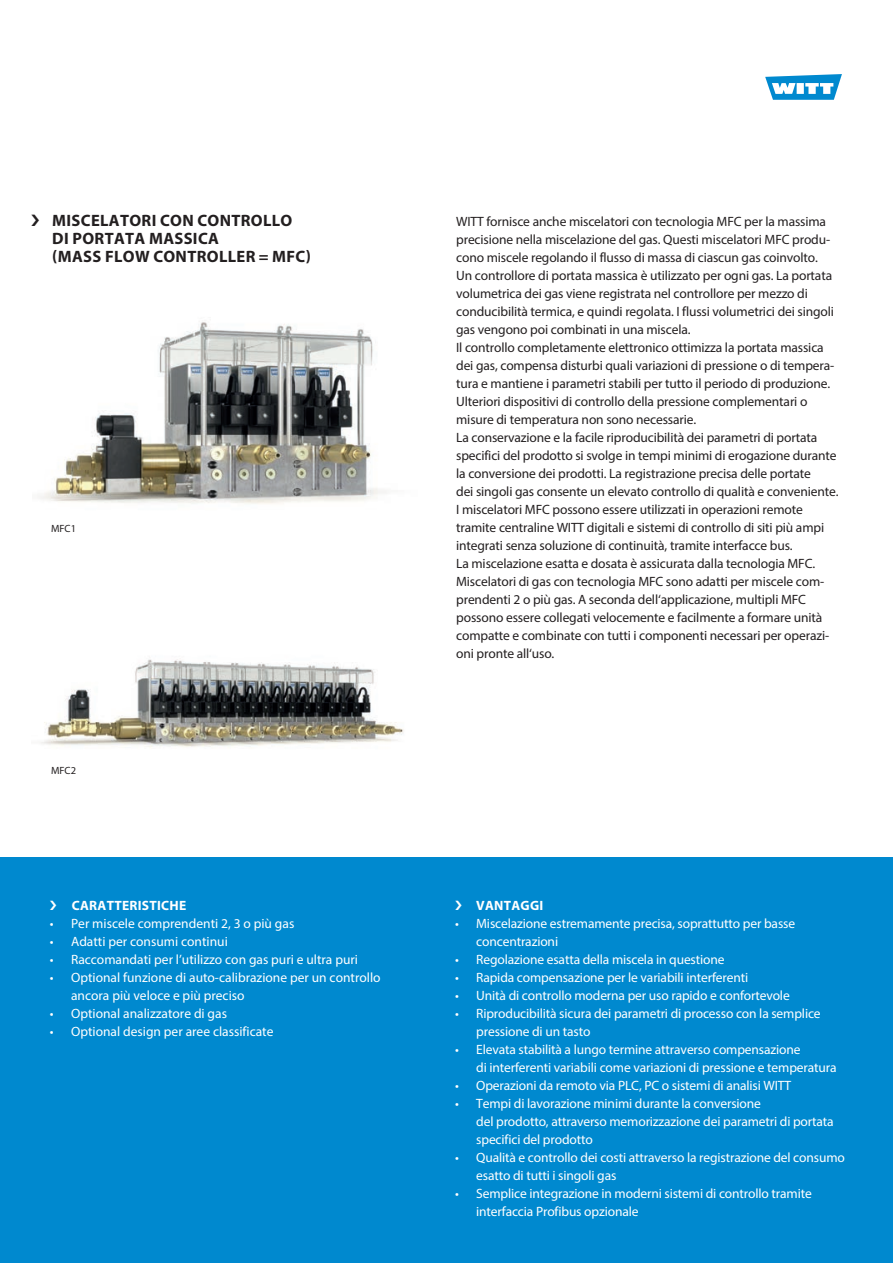
<style>
.page{position:relative;width:893px;height:1263px;background:#fff}
.page>*{position:absolute;margin:0;border:0;box-sizing:border-box;transform-origin:0 0}
.t1{font:700 16.5px/18px "Myriad Pro";letter-spacing:.02em;color:#231f20}
.t2{font:13.5px/18px "Myriad Pro";letter-spacing:-.01em;color:#231f20}
.t3{font:13.5px/18px "Myriad Pro";letter-spacing:-.01em;color:#fff}
.t4{font:700 13.5px "Myriad Pro";letter-spacing:.02em;color:#fff}
.t5{font:10.5px "Myriad Pro";color:#231f20}
</style>
<div class="page">
<img style="left:38px;top:322px;width:349px;height:182px">
<img style="left:40px;top:659px;width:364px;height:89px">
<div style="left:0;top:858px;width:893px;height:405px;background:#0089cf"></div>
<svg style="left:765px;top:74px;width:77px;height:26px"></svg>
<p class="t1" style="left:52px;top:211px;width:260px">MISCELATORI CON CONTROLLO<br>DI PORTATA MASSICA<br>(MASS FLOW CONTROLLER = MFC)</p>
<p class="t5" style="left:51px;top:522px;width:27px">MFC1</p>
<p class="t5" style="left:51px;top:764px;width:27px">MFC2</p>
<p class="t4" style="left:72px;top:896px;width:116px">CARATTERISTICHE</p>
<p class="t3" style="left:50px;top:914px;width:246px">• Per miscele comprendenti 2, 3 o più gas</p>
<p class="t3" style="left:50px;top:932px;width:180px">• Adatti per consumi continui</p>
<p class="t3" style="left:50px;top:950px;width:310px">• Raccomandati per l’utilizzo con gas puri e ultra puri</p>
<p class="t3" style="left:71px;top:968px;width:311px;text-indent:-21px">• Optional funzione di auto-calibrazione per un controllo ancora più veloce e più preciso</p>
<p class="t3" style="left:50px;top:1004px;width:179px">• Optional analizzatore di gas</p>
<p class="t3" style="left:50px;top:1022px;width:225px">• Optional design per aree classificate</p>
<p class="t2" style="left:456px;top:212px;width:384px">WITT fornisce anche miscelatori con tecnologia MFC per la massima precisione nella miscelazione del gas. Questi miscelatori MFC produ&shy;cono miscele regolando il flusso di massa di ciascun gas coinvolto.<br>Un controllore di portata massica è utilizzato per ogni gas. La portata volumetrica dei gas viene registrata nel controllore per mezzo di conducibilità termica, e quindi regolata. I flussi volumetrici dei singoli gas vengono poi combinati in una miscela.<br>Il controllo completamente elettronico ottimizza la portata massica dei gas, compensa disturbi quali variazioni di pressione o di tempera&shy;tura e mantiene i parametri stabili per tutto il periodo di produzione.<br>Ulteriori dispositivi di controllo della pressione complementari o misure di temperatura non sono necessarie.<br>La conservazione e la facile riproducibilità dei parametri di portata specifici del prodotto si svolge in tempi minimi di erogazione durante la conversione dei prodotti. La registrazione precisa delle portate<br>dei singoli gas consente un elevato controllo di qualità e conveniente.<br>I miscelatori MFC possono essere utilizzati in operazioni remote tramite centraline WITT digitali e sistemi di controllo di siti più ampi integrati senza soluzione di continuità, tramite interfacce bus.<br>La miscelazione esatta e dosata è assicurata dalla tecnologia MFC.<br>Miscelatori di gas con tecnologia MFC sono adatti per miscele com&shy;prendenti 2 o più gas. A seconda dell‘applicazione, multipli MFC possono essere collegati velocemente e facilmente a formare unità compatte e combinate con tutti i componenti necessari per operazi&shy;oni pronte all‘uso.</p>
<p class="t4" style="left:476px;top:896px;width:69px">VANTAGGI</p>
<p class="t3" style="left:476px;top:914px;width:320px;text-indent:-21px">• Miscelazione estremamente precisa, soprattutto per basse concentrazioni</p>
<p class="t3" style="left:455px;top:950px;width:271px">• Regolazione esatta della miscela in questione</p>
<p class="t3" style="left:455px;top:968px;width:295px">• Rapida compensazione per le variabili interferenti</p>
<p class="t3" style="left:455px;top:986px;width:336px">• Unità di controllo moderna per uso rapido e confortevole</p>
<p class="t3" style="left:476px;top:1004px;width:346px;text-indent:-21px">• Riproducibilità sicura dei parametri di processo con la semplice pressione di un tasto</p>
<p class="t3" style="left:476px;top:1040px;width:362px;text-indent:-21px">• Elevata stabilità a lungo termine attraverso compensazione<br>di interferenti variabili come variazioni di pressione e temperatura</p>
<p class="t3" style="left:455px;top:1076px;width:338px">• Operazioni da remoto via PLC, PC o sistemi di analisi WITT</p>
<p class="t3" style="left:476px;top:1094px;width:359px;text-indent:-21px">• Tempi di lavorazione minimi durante la conversione<br>del prodotto, attraverso memorizzazione dei parametri di portata specifici del prodotto</p>
<p class="t3" style="left:476px;top:1148px;width:370px;text-indent:-21px">• Qualità e controllo dei costi attraverso la registrazione del consumo esatto di tutti i singoli gas</p>
<p class="t3" style="left:476px;top:1184px;width:337px;text-indent:-21px">• Semplice integrazione in moderni sistemi di controllo tramite interfaccia Profibus opzionale</p>
</div>
